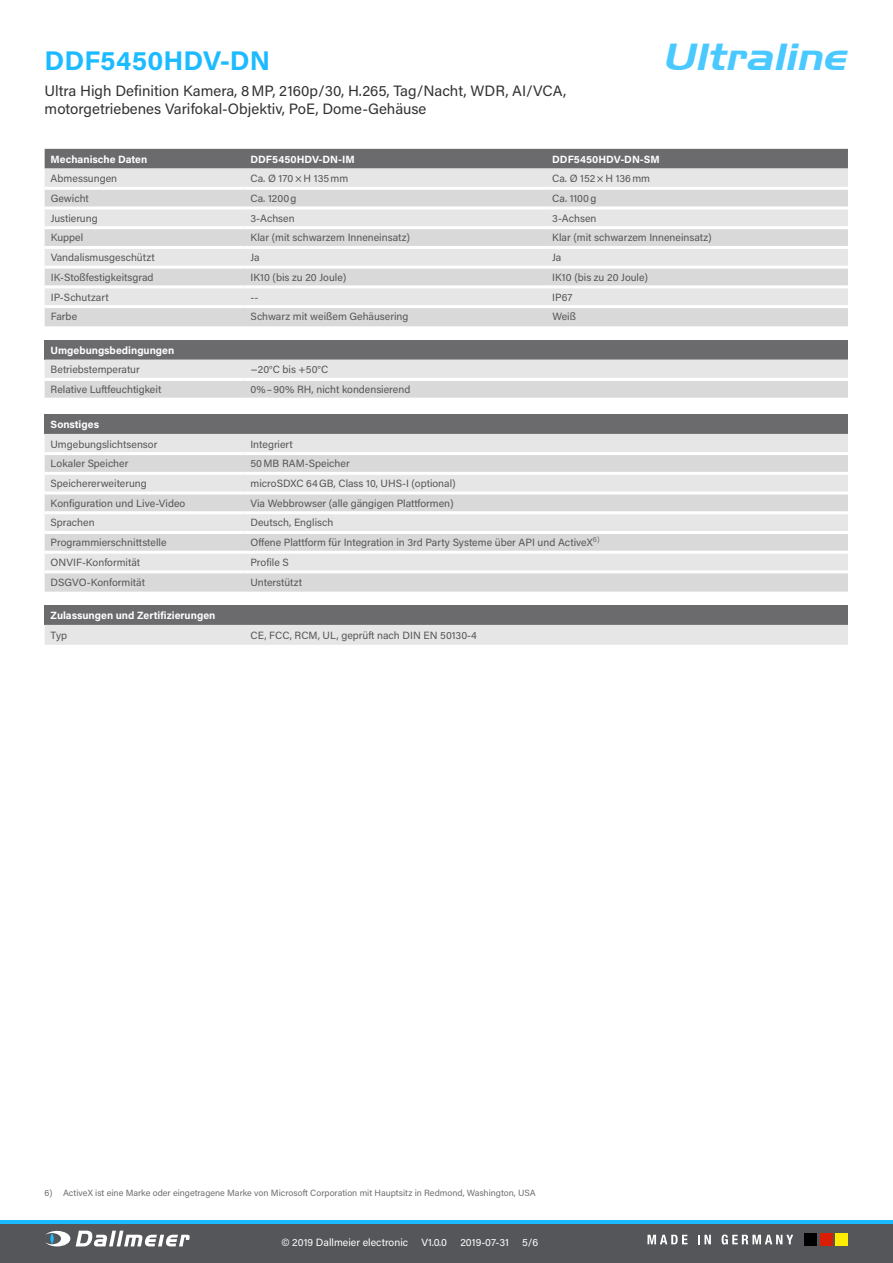
<style>
.page{position:relative;width:893px;height:1263px;background:#fff}
.page>*{position:absolute;margin:0;border:0;box-sizing:border-box;transform-origin:0 0}
.t1{font:italic 37.5px "Hanzel Wide";color:#49c9ff}
.t2{font:700 27px "Acumin Pro";color:#1cbbff}
.t3{font:15px/18px "Acumin Pro";color:#333}
.t4{font:10.5px "Acumin Pro";color:#565656}
.t5{font:700 10.5px "Acumin Pro";color:#fff}
.t6{font:10.5px "Acumin Pro";color:#fff}
.t7{font:9px "Acumin Pro";color:#6f6f6e}
</style>
<div class="page">
<svg style="left:0;top:1220px;width:893px;height:5px;background:#27a6de"></svg>
<div style="left:0;top:1225px;width:893px;height:38px;background:#55565a"></div>
<svg style="left:76px;top:1230px;width:114px;height:16px"></svg>
<svg style="left:45px;top:1231px;width:25px;height:15px"></svg>
<svg style="left:50px;top:1233px;width:4px;height:11px"></svg>
<div style="left:804px;top:1233px;width:13px;height:13px;background:#000"></div>
<div style="left:820px;top:1233px;width:13px;height:13px;background:#d91e04"></div>
<div style="left:835px;top:1233px;width:13px;height:13px;background:#ffed00"></div>
<svg style="left:647px;top:1235px;width:40px;height:9px"></svg>
<svg style="left:698px;top:1235px;width:13px;height:9px"></svg>
<svg style="left:722px;top:1234px;width:71px;height:10px"></svg>
<div style="left:45px;top:149px;width:803px;height:20px;background:#6b6b6e"></div>
<div style="left:45px;top:169px;width:803px;height:18px;background:#e6e6e6"></div>
<svg style="left:45px;top:190px;width:803px;height:136px;background:#dedede"></svg>
<hr style="left:45px;top:206px;width:199px;height:3px;background:#fff">
<hr style="left:244px;top:206px;width:302px;height:3px;background:#fff">
<hr style="left:546px;top:206px;width:302px;height:3px;background:#fff">
<hr style="left:45px;top:226px;width:199px;height:3px;background:#fff">
<hr style="left:244px;top:226px;width:302px;height:3px;background:#fff">
<hr style="left:546px;top:226px;width:302px;height:3px;background:#fff">
<hr style="left:45px;top:246px;width:199px;height:3px;background:#fff">
<hr style="left:244px;top:246px;width:302px;height:3px;background:#fff">
<hr style="left:546px;top:246px;width:302px;height:3px;background:#fff">
<hr style="left:45px;top:266px;width:199px;height:3px;background:#fff">
<hr style="left:244px;top:266px;width:302px;height:3px;background:#fff">
<hr style="left:546px;top:266px;width:302px;height:3px;background:#fff">
<hr style="left:45px;top:285px;width:199px;height:3px;background:#fff">
<hr style="left:244px;top:285px;width:302px;height:3px;background:#fff">
<hr style="left:546px;top:285px;width:302px;height:3px;background:#fff">
<hr style="left:45px;top:305px;width:199px;height:3px;background:#fff">
<hr style="left:244px;top:305px;width:302px;height:3px;background:#fff">
<hr style="left:546px;top:305px;width:302px;height:3px;background:#fff">
<div style="left:45px;top:340px;width:803px;height:19px;background:#6b6b6e"></div>
<svg style="left:45px;top:359px;width:803px;height:39px;background:#dedede"></svg>
<hr style="left:45px;top:378px;width:199px;height:3px;background:#fff">
<hr style="left:244px;top:378px;width:604px;height:3px;background:#fff">
<div style="left:45px;top:414px;width:803px;height:20px;background:#6b6b6e"></div>
<div style="left:45px;top:434px;width:803px;height:18px;background:#e6e6e6"></div>
<svg style="left:45px;top:455px;width:803px;height:137px;background:#dedede"></svg>
<hr style="left:45px;top:472px;width:199px;height:3px;background:#fff">
<hr style="left:244px;top:472px;width:604px;height:3px;background:#fff">
<hr style="left:45px;top:491px;width:199px;height:3px;background:#fff">
<hr style="left:244px;top:491px;width:604px;height:3px;background:#fff">
<hr style="left:45px;top:511px;width:199px;height:3px;background:#fff">
<hr style="left:244px;top:511px;width:604px;height:3px;background:#fff">
<hr style="left:45px;top:531px;width:199px;height:3px;background:#fff">
<hr style="left:244px;top:531px;width:604px;height:3px;background:#fff">
<hr style="left:45px;top:551px;width:199px;height:3px;background:#fff">
<hr style="left:244px;top:551px;width:604px;height:3px;background:#fff">
<hr style="left:45px;top:570px;width:199px;height:3px;background:#fff">
<hr style="left:244px;top:570px;width:604px;height:3px;background:#fff">
<div style="left:45px;top:605px;width:803px;height:20px;background:#6b6b6e"></div>
<div style="left:45px;top:625px;width:803px;height:20px;background:#e6e6e6"></div>
<h2 class="t2" style="left:45px;top:41px;width:227px">DDF5450HDV-DN</h2>
<h3 class="t3" style="left:45px;top:81px;width:523px">Ultra High Definition Kamera, 8MP, 2160p/30, H.265, Tag/Nacht, WDR, AI/VCA, motorgetriebenes Varifokal-Objektiv, PoE, Dome-Gehäuse</h3>
<h1 class="t1" style="left:662px;top:35px;width:185px">Ultraline</h1>
<p class="t5" style="left:51px;top:151px;width:98px">Mechanische Daten</p>
<p class="t5" style="left:250px;top:151px;width:106px">DDF5450HDV-DN-IM</p>
<p class="t5" style="left:552px;top:151px;width:109px">DDF5450HDV-DN-SM</p>
<p class="t4" style="left:51px;top:171px;width:68px">Abmessungen</p>
<p class="t4" style="left:251px;top:171px;width:99px">Ca. Ø 170×H 135mm</p>
<p class="t4" style="left:552px;top:171px;width:99px">Ca. Ø 152×H 136mm</p>
<p class="t4" style="left:51px;top:191px;width:40px">Gewicht</p>
<p class="t4" style="left:251px;top:191px;width:48px">Ca. 1200g</p>
<p class="t4" style="left:552px;top:191px;width:46px">Ca. 1100g</p>
<p class="t4" style="left:51px;top:211px;width:49px">Justierung</p>
<p class="t4" style="left:251px;top:211px;width:46px">3-Achsen</p>
<p class="t4" style="left:552px;top:211px;width:46px">3-Achsen</p>
<p class="t4" style="left:51px;top:230px;width:34px">Kuppel</p>
<p class="t4" style="left:251px;top:230px;width:161px">Klar (mit schwarzem Inneneinsatz)</p>
<p class="t4" style="left:552px;top:230px;width:161px">Klar (mit schwarzem Inneneinsatz)</p>
<p class="t4" style="left:51px;top:250px;width:106px">Vandalismusgeschützt</p>
<p class="t4" style="left:251px;top:250px;width:11px">Ja</p>
<p class="t4" style="left:552px;top:250px;width:11px">Ja</p>
<p class="t4" style="left:51px;top:270px;width:104px">IK-Stoßfestigkeitsgrad</p>
<p class="t4" style="left:251px;top:270px;width:97px">IK10 (bis zu 20 Joule)</p>
<p class="t4" style="left:552px;top:270px;width:97px">IK10 (bis zu 20 Joule)</p>
<p class="t4" style="left:51px;top:290px;width:59px">IP-Schutzart</p>
<p class="t4" style="left:251px;top:290px;width:9px">--</p>
<p class="t4" style="left:552px;top:290px;width:22px">IP67</p>
<p class="t4" style="left:51px;top:309px;width:28px">Farbe</p>
<p class="t4" style="left:251px;top:309px;width:159px">Schwarz mit weißem Gehäusering</p>
<p class="t4" style="left:552px;top:309px;width:25px">Weiß</p>
<p class="t5" style="left:51px;top:342px;width:125px">Umgebungsbedingungen</p>
<p class="t4" style="left:51px;top:362px;width:91px">Betriebstemperatur</p>
<p class="t4" style="left:250px;top:362px;width:79px">−20°C bis +50°C</p>
<p class="t4" style="left:51px;top:382px;width:112px">Relative Luftfeuchtigkeit</p>
<p class="t4" style="left:250px;top:382px;width:161px">0%–90% RH, nicht kondensierend</p>
<p class="t5" style="left:51px;top:417px;width:50px">Sonstiges</p>
<p class="t4" style="left:51px;top:437px;width:108px">Umgebungslichtsensor</p>
<p class="t4" style="left:250px;top:437px;width:44px">Integriert</p>
<p class="t4" style="left:51px;top:456px;width:79px">Lokaler Speicher</p>
<p class="t4" style="left:250px;top:456px;width:101px">50MB RAM-Speicher</p>
<p class="t4" style="left:51px;top:476px;width:98px">Speichererweiterung</p>
<p class="t4" style="left:250px;top:476px;width:207px">microSDXC 64GB, Class 10, UHS-I (optional)</p>
<p class="t4" style="left:51px;top:496px;width:136px">Konfiguration und Live-Video</p>
<p class="t4" style="left:250px;top:496px;width:205px">Via Webbrowser (alle gängigen Plattformen)</p>
<p class="t4" style="left:51px;top:515px;width:45px">Sprachen</p>
<p class="t4" style="left:250px;top:515px;width:84px">Deutsch, Englisch</p>
<p class="t4" style="left:51px;top:535px;width:117px">Programmierschnittstelle</p>
<p class="t4" style="left:250px;top:535px;width:351px">Offene Plattform für Integration in 3rd Party Systeme über API und ActiveX<sup>6)</sup></p>
<p class="t4" style="left:51px;top:555px;width:91px">ONVIF-Konformität</p>
<p class="t4" style="left:250px;top:555px;width:40px">Profile S</p>
<p class="t4" style="left:51px;top:575px;width:96px">DSGVO-Konformität</p>
<p class="t4" style="left:250px;top:575px;width:53px">Unterstützt</p>
<p class="t5" style="left:51px;top:608px;width:166px">Zulassungen und Zertifizierungen</p>
<p class="t4" style="left:51px;top:628px;width:18px">Typ</p>
<p class="t4" style="left:250px;top:628px;width:228px">CE, FCC, RCM, UL, geprüft nach DIN EN 50130-4</p>
<p class="t7" style="left:45px;top:1187px;width:493px">6) ActiveX ist eine Marke oder eingetragene Marke von Microsoft Corporation mit Hauptsitz in Redmond, Washington, USA</p>
<p class="t6" style="left:281px;top:1235px;width:128px">© 2019 Dallmeier electronic</p>
<p class="t6" style="left:421px;top:1235px;width:27px">V1.0.0</p>
<p class="t6" style="left:460px;top:1235px;width:50px">2019-07-31</p>
<p class="t6" style="left:522px;top:1235px;width:18px">5/6</p>
</div>
